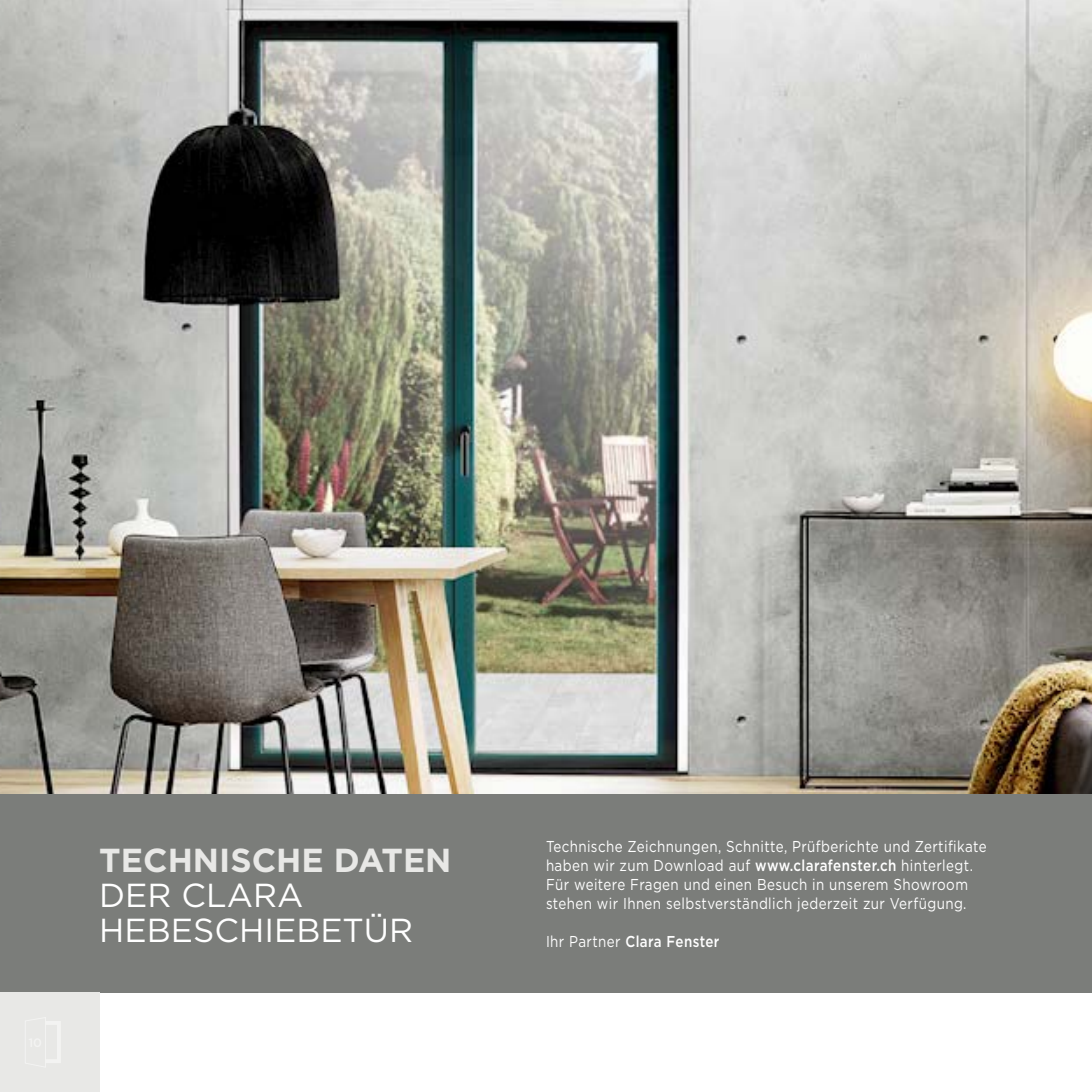
<style>
.page{position:relative;width:1092px;height:1092px;background:#fff}
.page>*{position:absolute;margin:0;border:0;box-sizing:border-box;transform-origin:0 0}
.t1{font:33.25px/35px "Gotham";color:#fff}
.t2{font:700 33.25px "Gotham";color:#e8e8e6}
.t3{font:15.75px/18.9px "Gotham";letter-spacing:.03em;color:#fff;scale:.85 1}
.t4{font:500 15.75px "Gotham";letter-spacing:.03em;color:#fff;scale:.85 1}
.s1{font-weight:500}
.s2{font-weight:400}
</style>
<div class="page">
<img style="left:0;top:0;width:1091px;height:794px">
<div style="left:0;top:794px;width:1091px;height:198px;background:#7b7d7a"></div>
<div style="left:0;top:992px;width:99px;height:99px;background:#e8e8e6"></div>
<svg style="left:25px;top:1017px;width:35px;height:50px"></svg>
<h1 class="t2" style="left:99px;top:837px;width:354px">TECHNISCHE DATEN</h1>
<h1 class="t1" style="left:99px;top:876px;width:315px">DER CLARA<br>HEBESCHIEBETÜR</h1>
<p class="t3" style="left:546px;top:837px;width:520px">Technische Zeichnungen, Schnitte, Prüfberichte und Zertifikate haben wir zum Download auf <span class="s1">www.clarafenster.ch</span> hinterlegt.<br>Für weitere Fragen und einen Besuch in unserem Showroom stehen wir Ihnen selbstverständlich jederzeit zur Verfügung.</p>
<p class="t4" style="left:546px;top:931px;width:205px"><span class="s2">Ihr Partner</span> Clara Fenster</p>
</div>
